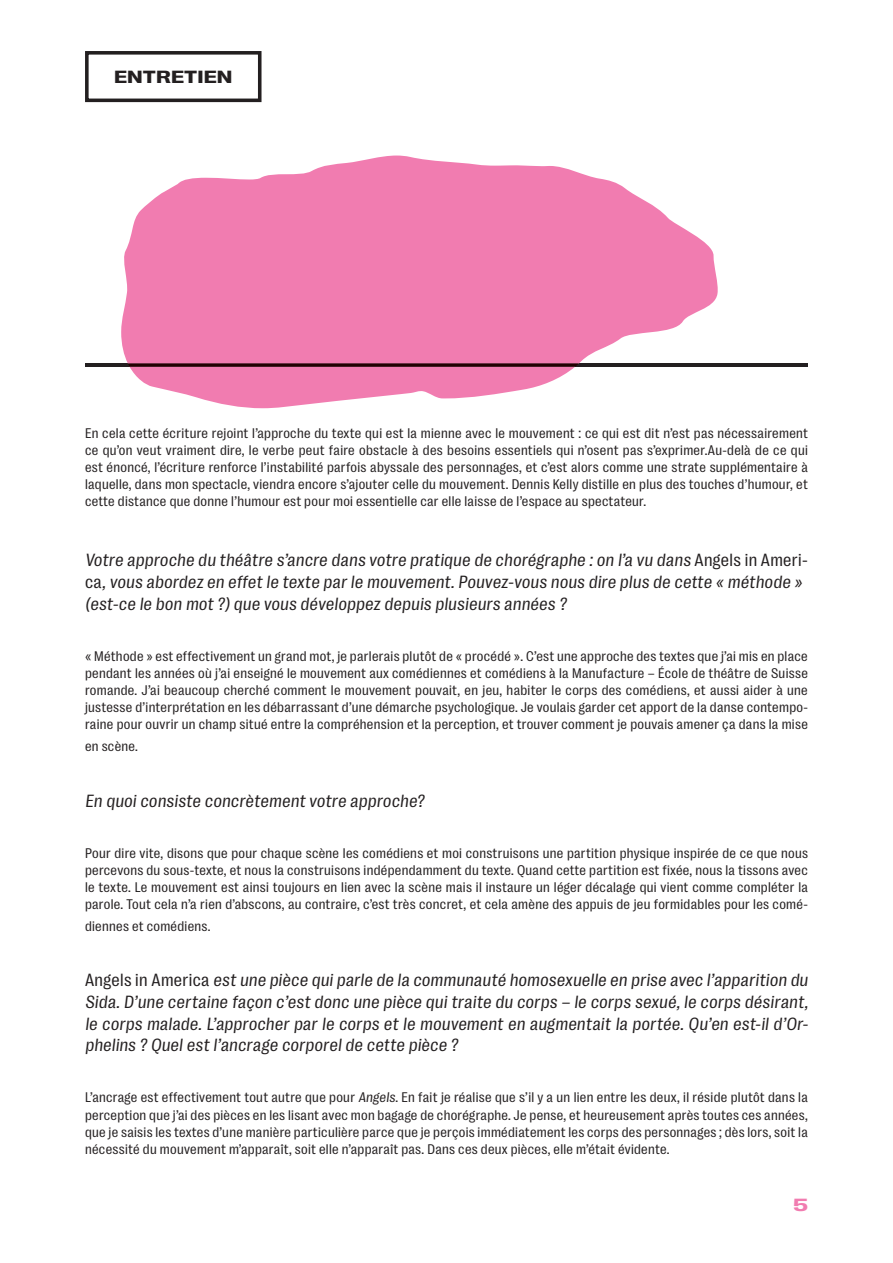
<style>
.page{position:relative;width:893px;height:1263px;background:#fff}
.page>*{position:absolute;margin:0;border:0;box-sizing:border-box;transform-origin:0 0}
.t1{font:18px/21.6px "Right Grotesk Text";letter-spacing:.02em;color:#231f20}
.t2{font:700 18px "Right Grotesk Spatial";letter-spacing:.04em;color:#231f20}
.t3{font:700 18px "Right Grotesk Spatial";color:#f17cb0}
.t4{font:14.25px/17.1px "Right Grotesk Text";letter-spacing:.02em;color:#231f20;text-align:justify}
</style>
<div class="page">
<hr style="left:85px;top:364px;width:723px;height:3px;background:#231f20">
<svg style="left:121px;top:156px;width:598px;height:252px;fill:#f17cb0"></svg>
<svg style="left:128px;top:364px;width:451px;height:3px"></svg>
<div style="left:85px;top:51px;width:176px;height:51px;border:4px solid #231f20"></div>
<p class="t2" style="left:114px;top:67px;width:119px">ENTRETIEN</p>
<p class="t4" style="left:85px;top:424px;width:724px">En cela cette écriture rejoint l’approche du texte qui est la mienne avec le mouvement : ce qui est dit n’est pas nécessairement ce qu’on veut vraiment dire, le verbe peut faire obstacle à des besoins essentiels qui n’osent pas s’exprimer.Au-delà de ce qui est énoncé, l’écriture renforce l’instabilité parfois abyssale des personnages, et c’est alors comme une strate supplémentaire à laquelle, dans mon spectacle, viendra encore s’ajouter celle du mouvement. Dennis Kelly distille en plus des touches d’humour, et cette distance que donne l’humour est pour moi essentielle car elle laisse de l’espace au spectateur.</p>
<p class="t1" style="left:85px;top:549px;width:724px">Votre approche du théâtre s’ancre dans votre pratique de chorégraphe : on l’a vu dans Angels in Ameri&shy;ca, vous abordez en effet le texte par le mouvement. Pouvez-vous nous dire plus de cette « méthode » (est-ce le bon mot ?) que vous développez depuis plusieurs années ?</p>
<p class="t4" style="left:85px;top:647px;width:724px">« Méthode » est effectivement un grand mot, je parlerais plutôt de « procédé ». C’est une approche des textes que j’ai mis en place pendant les années où j’ai enseigné le mouvement aux comédiennes et comédiens à la Manufacture – École de théâtre de Suisse romande. J’ai beaucoup cherché comment le mouvement pouvait, en jeu, habiter le corps des comédiens, et aussi aider à une justesse d’interprétation en les débarrassant d’une démarche psychologique. Je voulais garder cet apport de la danse contempo&shy;raine pour ouvrir un champ situé entre la compréhension et la perception, et trouver comment je pouvais amener ça dans la mise</p>
<p class="t4" style="left:85px;top:737px;width:54px">en scène.</p>
<p class="t1" style="left:85px;top:789px;width:343px">En quoi consiste concrètement votre approche?</p>
<p class="t4" style="left:85px;top:844px;width:724px">Pour dire vite, disons que pour chaque scène les comédiens et moi construisons une partition physique inspirée de ce que nous percevons du sous-texte, et nous la construisons indépendamment du texte. Quand cette partition est fixée, nous la tissons avec le texte. Le mouvement est ainsi toujours en lien avec la scène mais il instaure un léger décalage qui vient comme compléter la parole. Tout cela n’a rien d’abscons, au contraire, c’est très concret, et cela amène des appuis de jeu formidables pour les comé-</p>
<p class="t4" style="left:85px;top:917px;width:127px">diennes et comédiens.</p>
<p class="t1" style="left:85px;top:969px;width:727px;text-align:justify">Angels in America est une pièce qui parle de la communauté homosexuelle en prise avec l’apparition du Sida. D’une certaine façon c’est donc une pièce qui traite du corps – le corps sexué, le corps désirant, le corps malade. L’approcher par le corps et le mouvement en augmentait la portée. Qu’en est-il d’Or&shy;phelins ? Quel est l’ancrage corporel de cette pièce ?</p>
<p class="t4" style="left:85px;top:1089px;width:724px">L’ancrage est effectivement tout autre que pour Angels. En fait je réalise que s’il y a un lien entre les deux, il réside plutôt dans la perception que j’ai des pièces en les lisant avec mon bagage de chorégraphe. Je pense, et heureusement après toutes ces années, que je saisis les textes d’une manière particulière parce que je perçois immédiatement les corps des personnages ; dès lors, soit la nécessité du mouvement m’apparaît, soit elle n’apparaît pas. Dans ces deux pièces, elle m’était évidente.</p>
<p class="t3" style="left:794px;top:1195px;width:16px">5</p>
</div>
